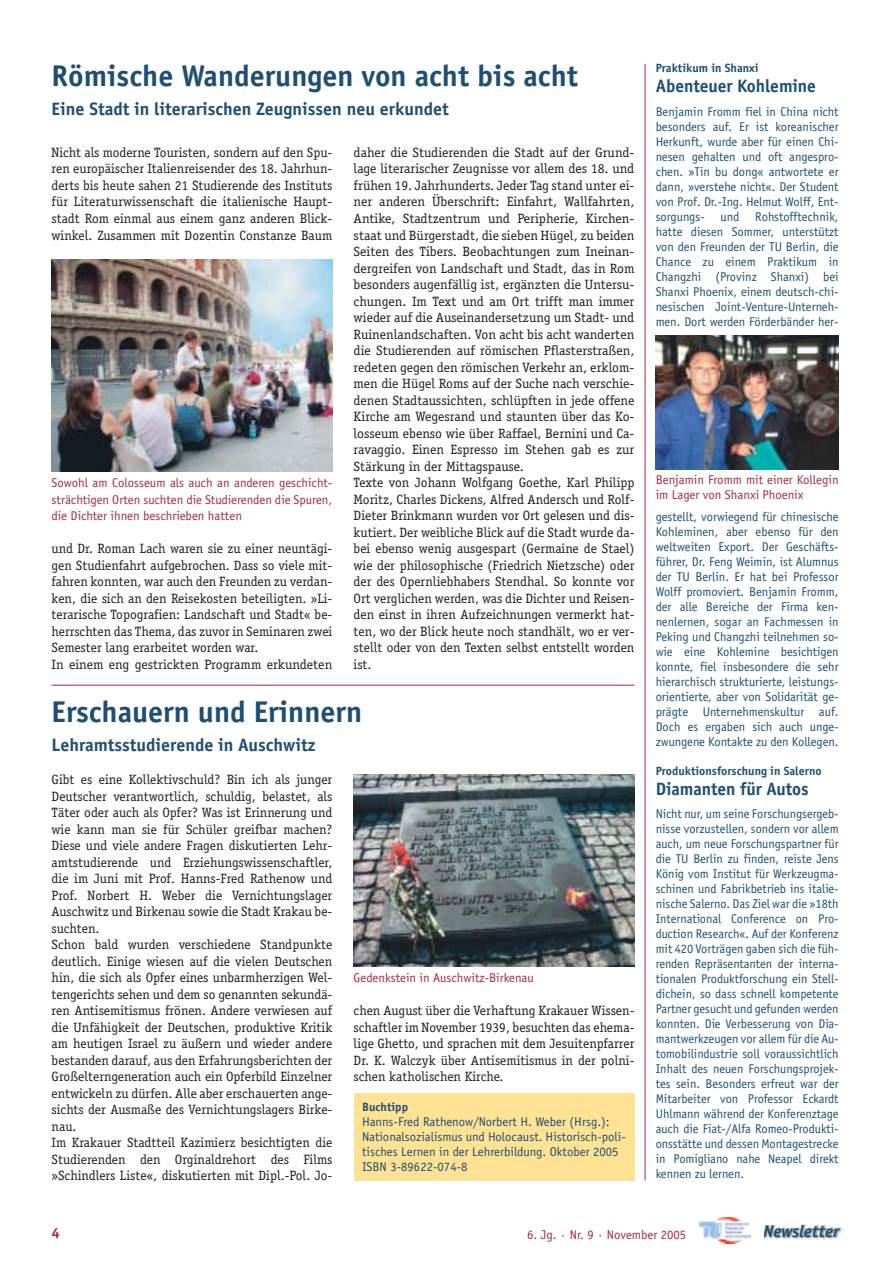
<style>
.page{position:relative;width:893px;height:1262px;background:#fff}
.page>*{position:absolute;margin:0;border:0;box-sizing:border-box;transform-origin:0 0}
.t1{font:700 30px "Officina Sans";color:#1e4f73}
.t2{font:700 18px "Officina Sans";color:#1e4f73}
.t3{font:italic 700 17.1px "Officina Sans";color:#1e4f73}
.t4{font:700 15px "Officina Sans";color:#a62a43}
.t5{font:13.5px/16.5px "Officina Serif";color:#231f1f}
.t6{font:12.75px/15px "Officina Sans";color:#1e4f73;text-align:justify}
.t7{font:12.75px/16.5px "Officina Sans";color:#a62a43}
.t8{font:700 12px "Officina Sans";color:#1e4f73}
</style>
<div class="page">
<div style="left:353px;top:1092px;width:281px;height:88px;background:#ffe293"></div>
<img style="left:764px;top:1225px;width:79px;height:15px">
<img style="left:699px;top:1217px;width:51px;height:26px">
<hr style="left:52px;top:684px;width:582px;height:1px;background:#a62a43">
<hr style="left:644px;top:64px;width:1px;height:1116px;background:#a62a43">
<img style="left:655px;top:335px;width:183px;height:134px">
<img style="left:353px;top:774px;width:281px;height:192px">
<img style="left:52px;top:260px;width:280px;height:211px">
<h1 class="t1" style="left:52px;top:64px;width:528px">Römische Wanderungen von acht bis acht</h1>
<h2 class="t2" style="left:52px;top:102px;width:399px">Eine Stadt in literarischen Zeugnissen neu erkundet</h2>
<p class="t5" style="left:52px;top:145px;width:282px;text-align:justify">Nicht als moderne Touristen, sondern auf den Spu&shy;ren europäischer Italienreisender des 18. Jahrhun&shy;derts bis heute sahen 21 Studierende des Instituts für Literaturwissenschaft die italienische Haupt&shy;stadt Rom einmal aus einem ganz anderen Blick&shy;winkel. Zusammen mit Dozentin Constanze Baum</p>
<p class="t5" style="left:353px;top:145px;width:282px">daher die Studierenden die Stadt auf der Grund&shy;lage literarischer Zeugnisse vor allem des 18. und frühen 19. Jahrhunderts. Jeder Tag stand unter ei&shy;ner anderen Überschrift: Einfahrt, Wallfahrten, Antike, Stadtzentrum und Peripherie, Kirchen&shy;staat und Bürgerstadt, die sieben Hügel, zu beiden Seiten des Tibers. Beobachtungen zum Ineinan&shy;dergreifen von Landschaft und Stadt, das in Rom besonders augenfällig ist, ergänzten die Untersu&shy;chungen. Im Text und am Ort trifft man immer wieder auf die Auseinandersetzung um Stadt- und Ruinenlandschaften. Von acht bis acht wanderten die Studierenden auf römischen Pflasterstraßen, redeten gegen den römischen Verkehr an, erklom&shy;men die Hügel Roms auf der Suche nach verschie&shy;denen Stadtaussichten, schlüpften in jede offene Kirche am Wegesrand und staunten über das Ko&shy;losseum ebenso wie über Raffael, Bernini und Ca&shy;ravaggio. Einen Espresso im Stehen gab es zur Stärkung in der Mittagspause.<br>Texte von Johann Wolfgang Goethe, Karl Philipp Moritz, Charles Dickens, Alfred Andersch und Rolf-Dieter Brinkmann wurden vor Ort gelesen und dis&shy;kutiert. Der weibliche Blick auf die Stadt wurde da&shy;bei ebenso wenig ausgespart (Germaine de Stael) wie der philosophische (Friedrich Nietzsche) oder der des Opernliebhabers Stendhal. So konnte vor Ort verglichen werden, was die Dichter und Reisen&shy;den einst in ihren Aufzeichnungen vermerkt hat&shy;ten, wo der Blick heute noch standhält, wo er ver&shy;stellt oder von den Texten selbst entstellt worden ist.</p>
<h1 class="t1" style="left:52px;top:700px;width:312px">Erschauern und Erinnern</h1>
<h2 class="t2" style="left:52px;top:738px;width:265px">Lehramtsstudierende in Auschwitz</h2>
<p class="t5" style="left:52px;top:772px;width:282px">Gibt es eine Kollektivschuld? Bin ich als junger Deutscher verantwortlich, schuldig, belastet, als Täter oder auch als Opfer? Was ist Erinnerung und wie kann man sie für Schüler greifbar machen?<br>Diese und viele andere Fragen diskutierten Lehr&shy;amtstudierende und Erziehungswissenschaftler, die im Juni mit Prof. Hanns-Fred Rathenow und Prof. Norbert H. Weber die Vernichtungslager Auschwitz und Birkenau sowie die Stadt Krakau be&shy;suchten.<br>Schon bald wurden verschiedene Standpunkte deutlich. Einige wiesen auf die vielen Deutschen hin, die sich als Opfer eines unbarmherzigen Wel&shy;tengerichts sehen und dem so genannten sekundä&shy;ren Antisemitismus frönen. Andere verwiesen auf die Unfähigkeit der Deutschen, produktive Kritik am heutigen Israel zu äußern und wieder andere bestanden darauf, aus den Erfahrungsberichten der Großelterngeneration auch ein Opferbild Einzelner entwickeln zu dürfen. Alle aber erschauerten ange&shy;sichts der Ausmaße des Vernichtungslagers Birke&shy;nau.<br>Im Krakauer Stadtteil Kazimierz besichtigten die Studierenden den Orginaldrehort des Films »Schindlers Liste«, diskutierten mit Dipl.-Pol. Jo-</p>
<p class="t7" style="left:52px;top:475px;width:282px;text-align:justify">Sowohl am Colosseum als auch an anderen geschicht&shy;strächtigen Orten suchten die Studierenden die Spuren, die Dichter ihnen beschrieben hatten</p>
<p class="t5" style="left:52px;top:541px;width:282px">und Dr. Roman Lach waren sie zu einer neuntägi&shy;gen Studienfahrt aufgebrochen. Dass so viele mit&shy;fahren konnten, war auch den Freunden zu verdan&shy;ken, die sich an den Reisekosten beteiligten. »Li&shy;terarische Topografien: Landschaft und Stadt« be&shy;herrschten das Thema, das zuvor in Seminaren zwei Semester lang erarbeitet worden war.<br>In einem eng gestrickten Programm erkundeten</p>
<p class="t7" style="left:353px;top:970px;width:182px">Gedenkstein in Auschwitz-Birkenau</p>
<p class="t5" style="left:353px;top:1003px;width:282px;text-align:justify">chen August über die Verhaftung Krakauer Wissen&shy;schaftler im November 1939, besuchten das ehema&shy;lige Ghetto, und sprachen mit dem Jesuitenpfarrer Dr. K. Walczyk über Antisemitismus in der polni&shy;schen katholischen Kirche.</p>
<p class="t8" style="left:362px;top:1101px;width:47px">Buchtipp</p>
<p class="t6" style="left:362px;top:1114px;width:265px;text-align:left">Hanns-Fred Rathenow/Norbert H. Weber (Hrsg.):<br>Nationalsozialismus und Holocaust. Historisch-poli&shy;tisches Lernen in der Lehrerbildung. Oktober 2005<br>ISBN 3-89622-074-8</p>
<p class="t8" style="left:655px;top:64px;width:104px">Praktikum in Shanxi</p>
<h2 class="t2" style="left:655px;top:79px;width:162px">Abenteuer Kohlemine</h2>
<p class="t6" style="left:655px;top:105px;width:184px">Benjamin Fromm fiel in China nicht besonders auf. Er ist koreanischer Herkunft, wurde aber für einen Chi&shy;nesen gehalten und oft angespro&shy;chen. »Tin bu dong« antwortete er dann, »verstehe nicht«. Der Student von Prof. Dr.-Ing. Helmut Wolff, Ent&shy;sorgungs- und Rohstofftechnik, hatte diesen Sommer, unterstützt von den Freunden der TU Berlin, die Chance zu einem Praktikum in Changzhi (Provinz Shanxi) bei Shanxi Phoenix, einem deutsch-chi&shy;nesischen Joint-Venture-Unterneh&shy;men. Dort werden Förderbänder her-</p>
<p class="t7" style="left:655px;top:473px;width:184px;line-height:15px">Benjamin Fromm mit einer Kollegin im Lager von Shanxi Phoenix</p>
<p class="t6" style="left:655px;top:510px;width:184px">gestellt, vorwiegend für chinesische Kohleminen, aber ebenso für den weltweiten Export. Der Geschäfts&shy;führer, Dr. Feng Weimin, ist Alumnus der TU Berlin. Er hat bei Professor Wolff promoviert. Benjamin Fromm, der alle Bereiche der Firma ken&shy;nenlernen, sogar an Fachmessen in Peking und Changzhi teilnehmen so&shy;wie eine Kohlemine besichtigen konnte, fiel insbesondere die sehr hierarchisch strukturierte, leistungs&shy;orientierte, aber von Solidarität ge&shy;prägte Unternehmenskultur auf.<br>Doch es ergaben sich auch unge&shy;zwungene Kontakte zu den Kollegen.</p>
<p class="t8" style="left:655px;top:766px;width:167px">Produktionsforschung in Salerno</p>
<h2 class="t2" style="left:655px;top:781px;width:154px">Diamanten für Autos</h2>
<p class="t6" style="left:655px;top:807px;width:184px">Nicht nur, um seine Forschungsergeb&shy;nisse vorzustellen, sondern vor allem auch, um neue Forschungspartner für die TU Berlin zu finden, reiste Jens König vom Institut für Werkzeugma&shy;schinen und Fabrikbetrieb ins italie&shy;nische Salerno. Das Ziel war die »18th International Conference on Pro&shy;duction Research«. Auf der Konferenz mit 420 Vorträgen gaben sich die füh&shy;renden Repräsentanten der interna&shy;tionalen Produktforschung ein Stell&shy;dichein, so dass schnell kompetente Partner gesucht und gefunden werden konnten. Die Verbesserung von Dia&shy;mantwerkzeugen vor allem für die Au&shy;tomobilindustrie soll voraussichtlich Inhalt des neuen Forschungsprojek&shy;tes sein. Besonders erfreut war der Mitarbeiter von Professor Eckardt Uhlmann während der Konferenztage auch die Fiat-/Alfa Romeo-Produkti&shy;onsstätte und dessen Montagestrecke in Pomigliano nahe Neapel direkt kennen zu lernen.</p>
<p class="t4" style="left:52px;top:1227px;width:10px">4</p>
<p class="t7" style="left:527px;top:1227px;width:161px">6. Jg. · Nr. 9 · November 2005</p>
<p class="t3" style="left:763px;top:1224px;width:77px">Newsletter</p>
</div>
